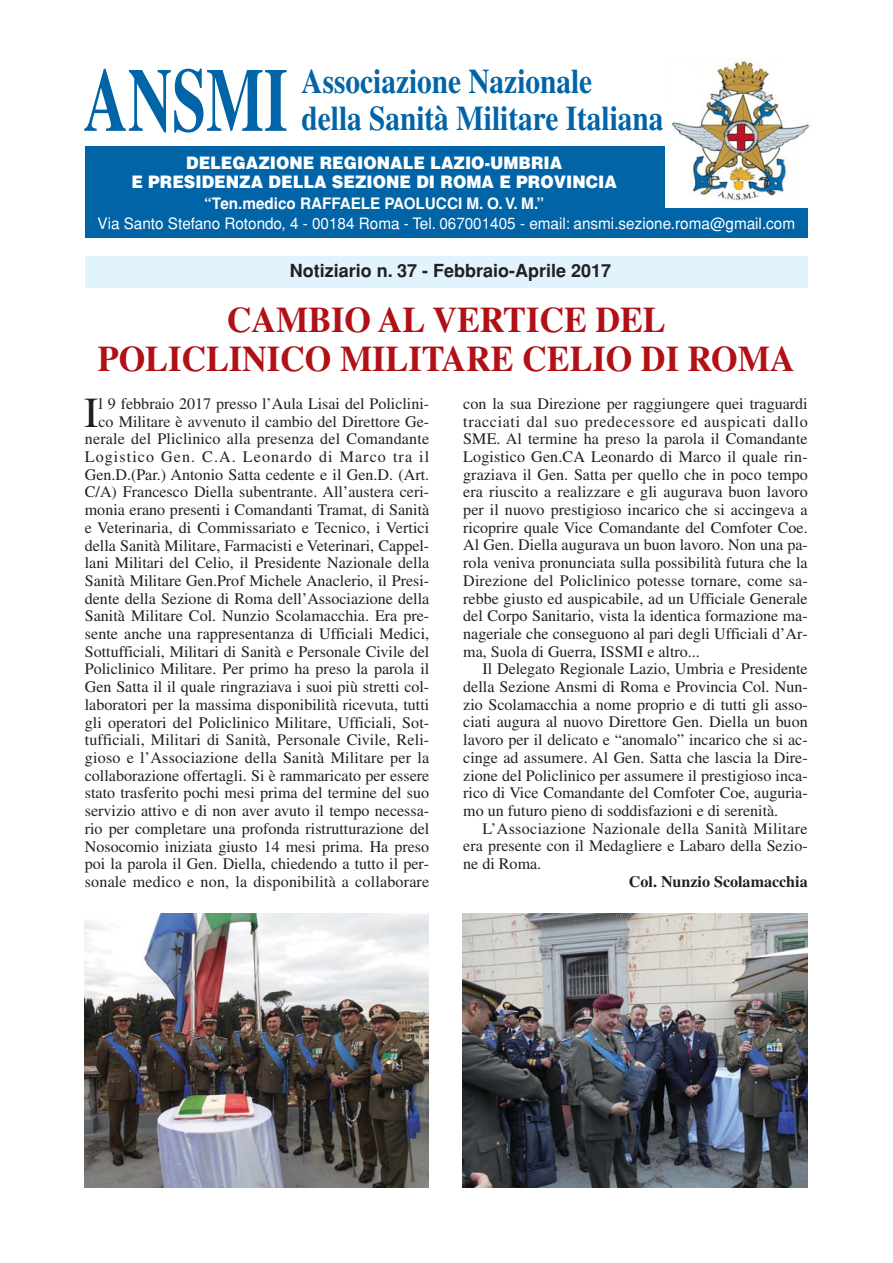
<style>
.page{position:relative;width:893px;height:1263px;background:#fff}
.page>*{position:absolute;margin:0;border:0;box-sizing:border-box;transform-origin:0 0}
.t1{font:700 90px "Times";color:#0064a7;scale:.68 1}
.t2{font:42.75px "Times";color:#231f20}
.t3{font:700 36px/39px "Times";color:#b01016;text-align:center;scale:.95 1}
.t4{font:700 34.5px/37.5px "Times";color:#0064a7;scale:.85 1}
.t5{font:700 18px "Helvetica";color:#231f20}
.t6{font:900 17.25px/19.5px "Helvetica";color:#fff;text-align:center;scale:.93 1}
.t7{font:16.05px/17.7px "Times";color:#231f20;text-align:justify}
.t8{font:700 16.05px "Times";color:#231f20}
.t9{font:15.75px "Helvetica";color:#fff}
.t10{font:700 15.75px "Helvetica";color:#fff}
</style>
<div class="page">
<div style="left:85px;top:256px;width:723px;height:31px;background:#e1f4fd"></div>
<div style="left:85px;top:146px;width:723px;height:91px;background:#0064a7"></div>
<div style="left:665px;top:28px;width:149px;height:180px;background:#fff"></div>
<img style="left:671px;top:58px;width:139px;height:143px">
<img style="left:85px;top:913px;width:344px;height:274px">
<img style="left:462px;top:913px;width:346px;height:274px">
<h1 class="t1" style="left:84px;top:68px;width:301px">ANSMI</h1>
<h3 class="t4" style="left:302px;top:66px;width:427px">Associazione Nazionale<br>della Sanità Militare Italiana</h3>
<p class="t6" style="left:131px;top:154px;width:524px">DELEGAZIONE REGIONALE LAZIO-UMBRIA<br>E PRESIDENZA DELLA SEZIONE DI ROMA E PROVINCIA</p>
<p class="t10" style="left:204px;top:198px;width:341px">“Ten.medico RAFFAELE PAOLUCCI M. O. V. M.”</p>
<p class="t9" style="left:97px;top:217px;width:699px">Via Santo Stefano Rotondo, 4 - 00184 Roma - Tel. 067001405 - email: ansmi.sezione.roma@gmail.com</p>
<p class="t5" style="left:290px;top:264px;width:323px">Notiziario n. 37 - Febbraio-Aprile 2017</p>
<h3 class="t3" style="left:98px;top:304px;width:735px">CAMBIO AL VERTICE DEL<br>POLICLINICO MILITARE CELIO DI ROMA</h3>
<p class="t7" style="left:85px;top:396px;width:346px;text-align:right">l 9 febbraio 2017 presso l’Aula Lisai del Policlini&shy;co Militare è avvenuto il cambio del Direttore Ge&shy;nerale del Pliclinico alla presenza del Comandante Logistico Gen. C.A. Leonardo di Marco tra il Gen.D.(Par.) Antonio Satta cedente e il Gen.D. (Art.<br>C/A) Francesco Diella subentrante. All’austera ceri&shy;monia erano presenti i Comandanti Tramat, di Sanità e Veterinaria, di Commissariato e Tecnico, i Vertici della Sanità Militare, Farmacisti e Veterinari, Cappel&shy;lani Militari del Celio, il Presidente Nazionale della Sanità Militare Gen.Prof Michele Anaclerio, il Presi&shy;dente della Sezione di Roma dell’Associazione della Sanità Militare Col. Nunzio Scolamacchia. Era pre&shy;sente anche una rappresentanza di Ufficiali Medici, Sottufficiali, Militari di Sanità e Personale Civile del Policlinico Militare. Per primo ha preso la parola il Gen Satta il il quale ringraziava i suoi più stretti col&shy;laboratori per la massima disponibilità ricevuta, tutti gli operatori del Policlinico Militare, Ufficiali, Sot&shy;tufficiali, Militari di Sanità, Personale Civile, Reli&shy;gioso e l’Associazione della Sanità Militare per la collaborazione offertagli. Si è rammaricato per essere stato trasferito pochi mesi prima del termine del suo servizio attivo e di non aver avuto il tempo necessa&shy;rio per completare una profonda ristrutturazione del Nosocomio iniziata giusto 14 mesi prima. Ha preso poi la parola il Gen. Diella, chiedendo a tutto il per&shy;sonale medico e non, la disponibilità a collaborare</p>
<p class="t7" style="left:463px;top:396px;width:346px">con la sua Direzione per raggiungere quei traguardi tracciati dal suo predecessore ed auspicati dallo SME. Al termine ha preso la parola il Comandante Logistico Gen.CA Leonardo di Marco il quale rin&shy;graziava il Gen. Satta per quello che in poco tempo era riuscito a realizzare e gli augurava buon lavoro per il nuovo prestigioso incarico che si accingeva a ricoprire quale Vice Comandante del Comfoter Coe.<br>Al Gen. Diella augurava un buon lavoro. Non una pa&shy;rola veniva pronunciata sulla possibilità futura che la Direzione del Policlinico potesse tornare, come sa&shy;rebbe giusto ed auspicabile, ad un Ufficiale Generale del Corpo Sanitario, vista la identica formazione ma&shy;nageriale che conseguono al pari degli Ufficiali d’Ar&shy;ma, Suola di Guerra, ISSMI e altro...</p>
<h2 class="t2" style="left:84px;top:397px;width:16px">I</h2>
<p class="t7" style="left:463px;top:662px;width:346px;text-indent:19px">Il Delegato Regionale Lazio, Umbria e Presidente della Sezione Ansmi di Roma e Provincia Col. Nun&shy;zio Scolamacchia a nome proprio e di tutti gli asso&shy;ciati augura al nuovo Direttore Gen. Diella un buon lavoro per il delicato e “anomalo” incarico che si ac&shy;cinge ad assumere. Al Gen. Satta che lascia la Dire&shy;zione del Policlinico per assumere il prestigioso inca&shy;rico di Vice Comandante del Comfoter Coe, auguria&shy;mo un futuro pieno di soddisfazioni e di serenità.</p>
<p class="t7" style="left:463px;top:821px;width:346px;text-indent:19px">L’Associazione Nazionale della Sanità Militare era presente con il Medagliere e Labaro della Sezio&shy;ne di Roma.</p>
<p class="t8" style="left:629px;top:875px;width:180px">Col. Nunzio Scolamacchia</p>
</div>
